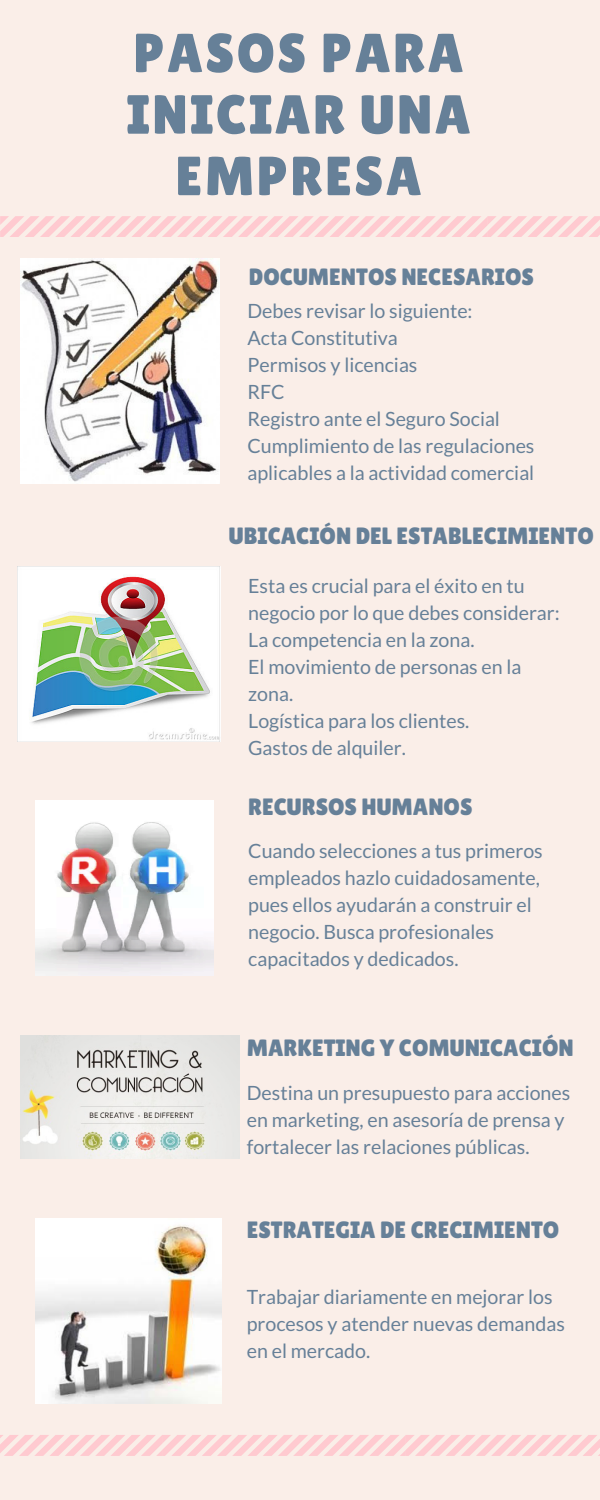
<style>
.page{position:relative;width:600px;height:1500px;background:#faeee8}
.page>*{position:absolute;margin:0;border:0;box-sizing:border-box;transform-origin:0 0}
.t1{font:55px/61.5px "Lilita One";letter-spacing:.04em;color:#668098;text-align:center}
.t2{font:23.6px "Lilita One";color:#668098}
.t3{font:19.7px/27px "Lato";color:#668098}
</style>
<div class="page">
<svg style="left:0;top:216px;width:600px;height:21px"></svg>
<img style="left:21px;top:259px;width:199px;height:225px">
<img style="left:18px;top:566px;width:202px;height:176px">
<img style="left:36px;top:800px;width:178px;height:176px">
<img style="left:20px;top:1036px;width:219px;height:123px">
<svg style="left:0;top:1435px;width:600px;height:21px"></svg>
<img style="left:36px;top:1219px;width:185px;height:184px">
<h1 class="t1" style="left:126px;top:22px;width:346px">PASOS PARA<br>INICIAR UNA<br>EMPRESA</h1>
<p class="t2" style="left:249px;top:263px;width:287px">DOCUMENTOS NECESARIOS</p>
<p class="t3" style="left:247px;top:297px;width:289px">Debes revisar lo siguiente:<br>Acta Constitutiva<br>Permisos y licencias<br>RFC<br>Registro ante el Seguro Social<br>Cumplimiento de las regulaciones aplicables a la actividad comercial</p>
<p class="t2" style="left:229px;top:522px;width:367px">UBICACIÓN DEL ESTABLECIMIENTO</p>
<p class="t3" style="left:248px;top:572px;width:313px">Esta es crucial para el éxito en tu negocio por lo que debes considerar:<br>La competencia en la zona.<br>El movimiento de personas en la zona.<br>Logística para los clientes.<br>Gastos de alquiler.</p>
<p class="t2" style="left:248px;top:793px;width:226px">RECURSOS HUMANOS</p>
<p class="t3" style="left:248px;top:837px;width:296px">Cuando selecciones a tus primeros empleados hazlo cuidadosamente, pues ellos ayudarán a construir el negocio. Busca profesionales capacitados y dedicados.</p>
<p class="t2" style="left:247px;top:1034px;width:329px">MARKETING Y COMUNICACIÓN</p>
<p class="t3" style="left:247px;top:1078px;width:325px">Destina un presupuesto para acciones en marketing, en asesoría de prensa y fortalecer las relaciones públicas.</p>
<p class="t2" style="left:247px;top:1216px;width:314px">ESTRATEGIA DE CRECIMIENTO</p>
<p class="t3" style="left:247px;top:1283px;width:320px">Trabajar diariamente en mejorar los procesos y atender nuevas demandas en el mercado.</p>
</div>
